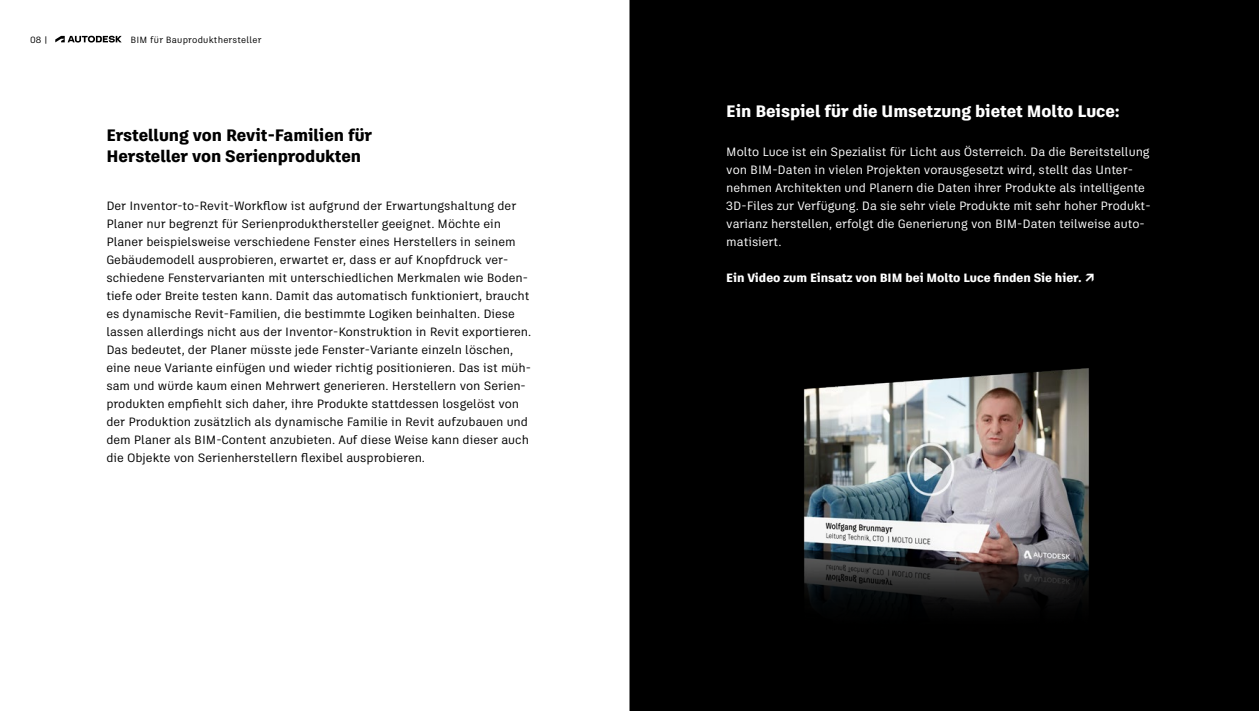
<style>
.page{position:relative;width:1259px;height:711px;background:#fff}
.page>*{position:absolute;margin:0;border:0;box-sizing:border-box;transform-origin:0 0}
.t1{font:800 16.5px/21px "Artifakt Legend";color:#000}
.t2{font:800 16.5px "Artifakt Legend";color:#fff}
.t3{font:12px/18px "Artifakt Legend";color:#000}
.t4{font:12px/18px "Artifakt Legend";color:#fff}
.t5{font:800 12px "Artifakt Legend";color:#fff}
.t6{font:9px "Artifakt Legend";letter-spacing:.025em;color:#000}
</style>
<div class="page">
<div style="left:629px;top:0;width:630px;height:710px;background:#000"></div>
<svg style="left:55px;top:36px;width:67px;height:6px"></svg>
<img style="left:781px;top:358px;width:335px;height:306px">
<svg style="left:1085px;top:273px;width:8px;height:8px"></svg>
<p class="t6" style="left:30px;top:33px;width:19px">08 |</p>
<p class="t6" style="left:130px;top:33px;width:133px">BIM für Bauprodukthersteller</p>
<h1 class="t1" style="left:106px;top:124px;width:267px">Erstellung von Revit-Familien für<br>Hersteller von Serienprodukten</h1>
<p class="t3" style="left:106px;top:197px;width:426px">Der Inventor-to-Revit-Workflow ist aufgrund der Erwartungshaltung der Planer nur begrenzt für Serienprodukthersteller geeignet. Möchte ein Planer beispielsweise verschiedene Fenster eines Herstellers in seinem Gebäudemodell ausprobieren, erwartet er, dass er auf Knopfdruck ver&shy;schiedene Fenstervarianten mit unterschiedlichen Merkmalen wie Boden&shy;tiefe oder Breite testen kann. Damit das automatisch funktioniert, braucht es dynamische Revit-Familien, die bestimmte Logiken beinhalten. Diese lassen allerdings nicht aus der Inventor-Konstruktion in Revit exportieren.<br>Das bedeutet, der Planer müsste jede Fenster-Variante einzeln löschen, eine neue Variante einfügen und wieder richtig positionieren. Das ist müh&shy;sam und würde kaum einen Mehrwert generieren. Herstellern von Serien&shy;produkten empfiehlt sich daher, ihre Produkte stattdessen losgelöst von der Produktion zusätzlich als dynamische Familie in Revit aufzubauen und dem Planer als BIM-Content anzubieten. Auf diese Weise kann dieser auch die Objekte von Serienherstellern flexibel ausprobieren.</p>
<h1 class="t2" style="left:726px;top:100px;width:395px">Ein Beispiel für die Umsetzung bietet Molto Luce:</h1>
<p class="t4" style="left:726px;top:143px;width:426px">Molto Luce ist ein Spezialist für Licht aus Österreich. Da die Bereitstellung von BIM-Daten in vielen Projekten vorausgesetzt wird, stellt das Unter&shy;nehmen Architekten und Planern die Daten ihrer Produkte als intelligente 3D-Files zur Verfügung. Da sie sehr viele Produkte mit sehr hoher Produkt&shy;varianz herstellen, erfolgt die Generierung von BIM-Daten teilweise auto&shy;matisiert.</p>
<p class="t5" style="left:726px;top:269px;width:357px">Ein Video zum Einsatz von BIM bei Molto Luce finden Sie hier.</p>
</div>
